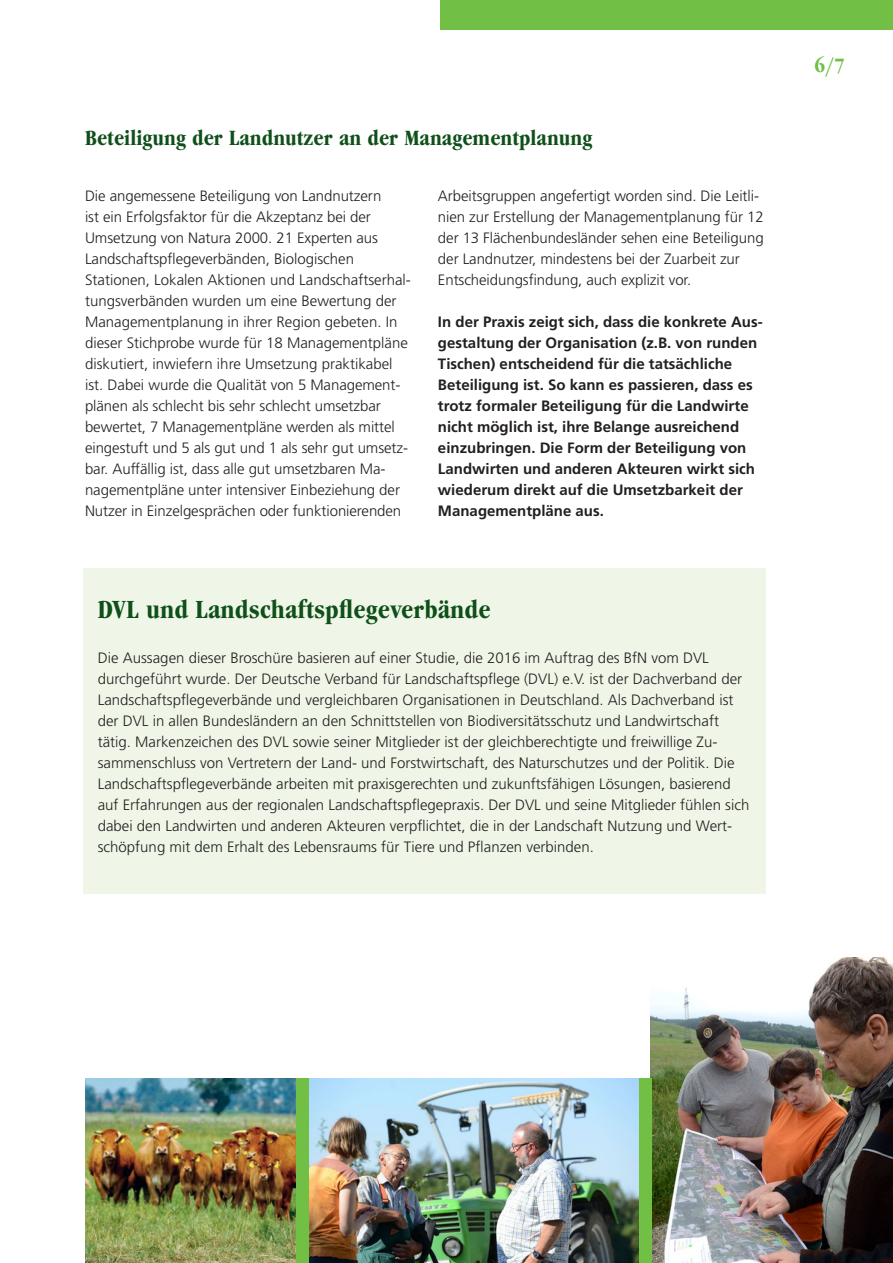
<style>
.page{position:relative;width:893px;height:1263px;background:#fff}
.page>*{position:absolute;margin:0;border:0;box-sizing:border-box;transform-origin:0 0}
.t1{font:27px "Garam ITCSB Bol Con";color:#0f4f19}
.t2{font:22.5px "Garam ITCSB Bol Con";color:#0f4f19}
.t3{font:21px "Garam ITCSB Bol Con";color:#71bf44}
.P_2sp{font:300 15px/21px "Frutiger LT Std";color:#231f20}
.P_2sp-2{font:700 15px/21px "Frutiger LT Std";color:#231f20}
</style>
<div class="page">
<div style="left:440px;top:0;width:453px;height:30px;background:#71bf44"></div>
<img style="left:309px;top:1078px;width:330px;height:185px">
<img style="left:651px;top:957px;width:242px;height:306px">
<img style="left:85px;top:1078px;width:212px;height:185px">
<div style="left:83px;top:569px;width:682px;height:325px;background:#eff6e8"></div>
<div style="left:639px;top:1078px;width:12px;height:185px;background:#71bf44"></div>
<div style="left:297px;top:1078px;width:12px;height:185px;background:#71bf44"></div>
<h3 class="t2" style="left:85px;top:126px;width:509px">Beteiligung der Landnutzer an der Managementplanung</h3>
<p class="P_2sp" style="left:85px;top:186px;width:327px">Die angemessene Beteiligung von Landnutzern<br>ist ein Erfolgsfaktor für die Akzeptanz bei der Umsetzung von Natura 2000. 21 Experten aus Landschaftspflegeverbänden, Biologischen Stationen, Lokalen Aktionen und Landschaftserhal&shy;tungsverbänden wurden um eine Bewertung der Managementplanung in ihrer Region gebeten. In dieser Stichprobe wurde für 18 Managementpläne diskutiert, inwiefern ihre Umsetzung praktikabel ist. Dabei wurde die Qualität von 5 Management&shy;plänen als schlecht bis sehr schlecht umsetzbar bewertet, 7 Managementpläne werden als mittel eingestuft und 5 als gut und 1 als sehr gut umsetz&shy;bar. Auffällig ist, dass alle gut umsetzbaren Ma&shy;nagementpläne unter intensiver Einbeziehung der Nutzer in Einzelgesprächen oder funktionierenden</p>
<p class="P_2sp" style="left:438px;top:186px;width:327px">Arbeitsgruppen angefertigt worden sind. Die Leitli&shy;nien zur Erstellung der Managementplanung für 12 der 13 Flächenbundesländer sehen eine Beteiligung der Landnutzer, mindestens bei der Zuarbeit zur Entscheidungsfindung, auch explizit vor.</p>
<p class="P_2sp-2" style="left:438px;top:311px;width:326px">In der Praxis zeigt sich, dass die konkrete Aus&shy;gestaltung der Organisation (z.B. von runden Tischen) entscheidend für die tatsächliche Beteiligung ist. So kann es passieren, dass es trotz formaler Beteiligung für die Landwirte nicht möglich ist, ihre Belange ausreichend einzubringen. Die Form der Beteiligung von Landwirten und anderen Akteuren wirkt sich wiederum direkt auf die Umsetzbarkeit der Managementpläne aus.</p>
<h2 class="t1" style="left:98px;top:596px;width:394px">DVL und Landschaftspflegeverbände</h2>
<p class="P_2sp" style="left:98px;top:648px;width:653px">Die Aussagen dieser Broschüre basieren auf einer Studie, die 2016 im Auftrag des BfN vom DVL durchgeführt wurde. Der Deutsche Verband für Landschaftspflege (DVL) e.V. ist der Dachverband der Landschaftspflegeverbände und vergleichbaren Organisationen in Deutschland. Als Dachverband ist der DVL in allen Bundesländern an den Schnittstellen von Biodiversitätsschutz und Landwirtschaft tätig. Markenzeichen des DVL sowie seiner Mitglieder ist der gleichberechtigte und freiwillige Zu&shy;sammenschluss von Vertretern der Land- und Forstwirtschaft, des Naturschutzes und der Politik. Die Landschaftspflegeverbände arbeiten mit praxisgerechten und zukunftsfähigen Lösungen, basierend auf Erfahrungen aus der regionalen Landschaftspflegepraxis. Der DVL und seine Mitglieder fühlen sich dabei den Landwirten und anderen Akteuren verpflichtet, die in der Landschaft Nutzung und Wert&shy;schöpfung mit dem Erhalt des Lebensraums für Tiere und Pflanzen verbinden.</p>
<h3 class="t3" style="left:814px;top:55px;width:32px">6/7</h3>
</div>
